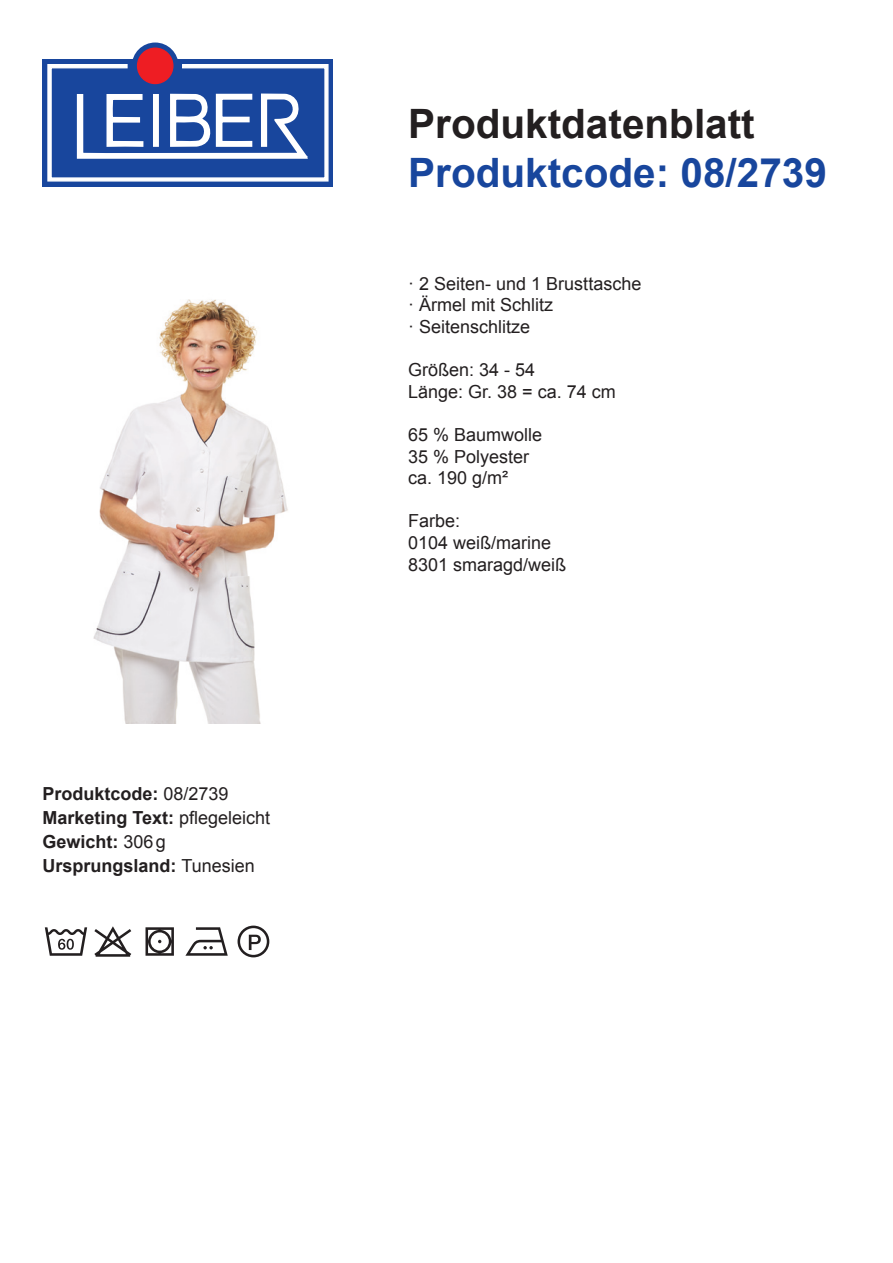
<style>
.page{position:relative;width:893px;height:1263px;background:#fff}
.page>*{position:absolute;margin:0;border:0;box-sizing:border-box;transform-origin:0 0}
.t1{font:700 40.5px "Arial";color:#18469d}
.t2{font:700 40.5px "Arial";color:#231f20}
.t3{font:18px/21.6px "Arial";color:#231f20}
.t4{font:700 18px/24px "Arial";color:#231f20}
.s1{font-weight:400}
</style>
<div class="page">
<div style="left:43px;top:59px;width:290px;height:127px;background:#18469d"></div>
<svg style="left:47px;top:64px;width:282px;height:118px"></svg>
<svg style="left:132px;top:43px;width:47px;height:46px"></svg>
<div style="left:138px;top:48px;width:35px;height:36px;background:#ee1d23;border-radius:50%"></div>
<div style="left:137px;top:48px;width:37px;height:36px;border:1px solid #ee1d23;border-radius:50%"></div>
<img style="left:93px;top:299px;width:195px;height:424px">
<svg style="left:45px;top:927px;width:42px;height:29px"></svg>
<svg style="left:94px;top:926px;width:37px;height:31px"></svg>
<svg style="left:146px;top:927px;width:28px;height:29px"></svg>
<svg style="left:185px;top:927px;width:43px;height:29px"></svg>
<svg style="left:238px;top:925px;width:31px;height:32px"></svg>
<p class="t4" style="left:43px;top:782px;width:229px">Produktcode: <span class="s1">08/2739<br></span>Marketing Text: <span class="s1">pflegeleicht<br></span>Gewicht: <span class="s1">306g<br></span>Ursprungsland: <span class="s1">Tunesien</span></p>
<h1 class="t2" style="left:408px;top:97px;width:348px">Produktdatenblatt</h1>
<h1 class="t1" style="left:408px;top:146px;width:420px">Produktcode: 08/2739</h1>
<p class="t3" style="left:408px;top:273px;width:235px">· 2 Seiten- und 1 Brusttasche · Ärmel mit Schlitz<br>· Seitenschlitze</p>
<p class="t3" style="left:408px;top:359px;width:209px">Größen: 34 - 54<br>Länge: Gr. 38 = ca. 74 cm</p>
<p class="t3" style="left:408px;top:424px;width:136px">65 % Baumwolle<br>35 % Polyester ca. 190 g/m²</p>
<p class="t3" style="left:408px;top:510px;width:160px">Farbe:<br>0104 weiß/marine<br>8301 smaragd/weiß</p>
</div>
